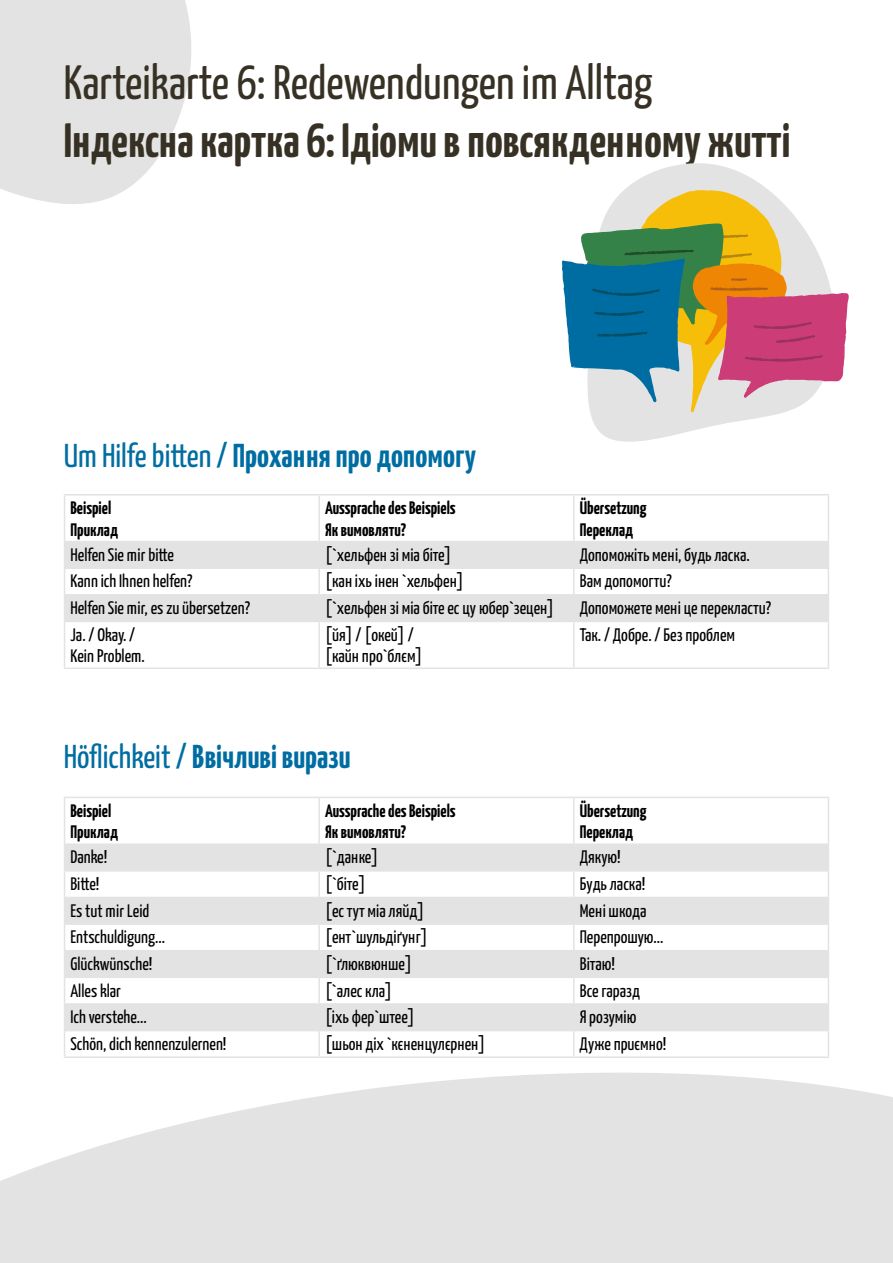
<style>
.page{position:relative;width:893px;height:1263px;background:#fff}
.page>*{position:absolute;margin:0;border:0;box-sizing:border-box;transform-origin:0 0}
.t1{font:700 48px "Yanone Kaffeesatz";color:#373125}
.t2{font:48px "Yanone Kaffeesatz";color:#373125}
.t3{font:700 33px "Yanone Kaffeesatz";color:#006da2}
.t4{font:18px/21.6px "Yanone Kaffeesatz";color:#000}
.t5{font:700 18px/21.6px "Yanone Kaffeesatz";color:#000}
.s1{font-weight:400}
</style>
<div class="page">
<svg style="left:0;top:0;width:191px;height:204px;background:#e6e6e6"></svg>
<svg style="left:0;top:1072px;width:893px;height:191px;background:#e6e6e6"></svg>
<svg style="left:590px;top:163px;width:194px;height:279px"></svg>
<svg style="left:562px;top:184px;width:287px;height:228px"></svg>
<svg style="left:65px;top:542px;width:763px;height:79px;fill:#e3e3e3"></svg>
<hr style="left:64px;top:494px;width:255px;height:1px;background:#e3e3e3">
<hr style="left:64px;top:495px;width:1px;height:46px;background:#e3e3e3">
<hr style="left:319px;top:494px;width:255px;height:1px;background:#e3e3e3">
<hr style="left:318px;top:495px;width:2px;height:46px;background:#e3e3e3">
<hr style="left:574px;top:494px;width:255px;height:1px;background:#e3e3e3">
<hr style="left:573px;top:495px;width:2px;height:46px;background:#e3e3e3">
<hr style="left:828px;top:495px;width:1px;height:46px;background:#e3e3e3">
<hr style="left:64px;top:541px;width:255px;height:1px;background:#e3e3e3">
<hr style="left:319px;top:541px;width:255px;height:1px;background:#e3e3e3">
<hr style="left:318px;top:542px;width:2px;height:25px;background:#e3e3e3">
<hr style="left:574px;top:541px;width:255px;height:1px;background:#e3e3e3">
<hr style="left:573px;top:542px;width:2px;height:25px;background:#e3e3e3">
<hr style="left:64px;top:567px;width:255px;height:2px;background:#e3e3e3">
<hr style="left:319px;top:567px;width:255px;height:2px;background:#e3e3e3">
<hr style="left:318px;top:569px;width:2px;height:25px;background:#e3e3e3">
<hr style="left:574px;top:567px;width:255px;height:2px;background:#e3e3e3">
<hr style="left:573px;top:569px;width:2px;height:25px;background:#e3e3e3">
<hr style="left:64px;top:594px;width:255px;height:2px;background:#e3e3e3">
<svg style="left:64px;top:542px;width:1px;height:79px"></svg>
<hr style="left:319px;top:594px;width:255px;height:2px;background:#e3e3e3">
<hr style="left:318px;top:596px;width:2px;height:25px;background:#e3e3e3">
<hr style="left:574px;top:594px;width:255px;height:2px;background:#e3e3e3">
<hr style="left:573px;top:596px;width:2px;height:25px;background:#e3e3e3">
<svg style="left:828px;top:542px;width:1px;height:79px"></svg>
<hr style="left:64px;top:621px;width:255px;height:1px;background:#e3e3e3">
<hr style="left:64px;top:622px;width:1px;height:45px;background:#e3e3e3">
<hr style="left:319px;top:621px;width:255px;height:1px;background:#e3e3e3">
<hr style="left:318px;top:622px;width:2px;height:45px;background:#e3e3e3">
<hr style="left:574px;top:621px;width:255px;height:1px;background:#e3e3e3">
<hr style="left:573px;top:622px;width:2px;height:45px;background:#e3e3e3">
<hr style="left:828px;top:622px;width:1px;height:45px;background:#e3e3e3">
<hr style="left:64px;top:667px;width:255px;height:2px;background:#e3e3e3">
<hr style="left:319px;top:667px;width:255px;height:2px;background:#e3e3e3">
<hr style="left:574px;top:667px;width:255px;height:2px;background:#e3e3e3">
<svg style="left:65px;top:845px;width:763px;height:185px;fill:#e3e3e3"></svg>
<hr style="left:64px;top:797px;width:255px;height:1px;background:#e3e3e3">
<hr style="left:64px;top:798px;width:1px;height:45px;background:#e3e3e3">
<hr style="left:319px;top:797px;width:255px;height:1px;background:#e3e3e3">
<hr style="left:318px;top:798px;width:2px;height:45px;background:#e3e3e3">
<hr style="left:574px;top:797px;width:255px;height:1px;background:#e3e3e3">
<hr style="left:573px;top:798px;width:2px;height:45px;background:#e3e3e3">
<hr style="left:828px;top:798px;width:1px;height:45px;background:#e3e3e3">
<hr style="left:64px;top:843px;width:255px;height:2px;background:#e3e3e3">
<hr style="left:319px;top:843px;width:255px;height:2px;background:#e3e3e3">
<hr style="left:318px;top:845px;width:2px;height:25px;background:#e3e3e3">
<hr style="left:574px;top:843px;width:255px;height:2px;background:#e3e3e3">
<hr style="left:573px;top:845px;width:2px;height:25px;background:#e3e3e3">
<hr style="left:64px;top:870px;width:255px;height:1px;background:#e3e3e3">
<hr style="left:319px;top:870px;width:255px;height:1px;background:#e3e3e3">
<hr style="left:318px;top:871px;width:2px;height:26px;background:#e3e3e3">
<hr style="left:574px;top:870px;width:255px;height:1px;background:#e3e3e3">
<hr style="left:573px;top:871px;width:2px;height:26px;background:#e3e3e3">
<hr style="left:64px;top:897px;width:255px;height:1px;background:#e3e3e3">
<hr style="left:319px;top:897px;width:255px;height:1px;background:#e3e3e3">
<hr style="left:318px;top:898px;width:2px;height:25px;background:#e3e3e3">
<hr style="left:574px;top:897px;width:255px;height:1px;background:#e3e3e3">
<hr style="left:573px;top:898px;width:2px;height:25px;background:#e3e3e3">
<hr style="left:64px;top:923px;width:255px;height:2px;background:#e3e3e3">
<hr style="left:319px;top:923px;width:255px;height:2px;background:#e3e3e3">
<hr style="left:318px;top:925px;width:2px;height:25px;background:#e3e3e3">
<hr style="left:574px;top:923px;width:255px;height:2px;background:#e3e3e3">
<hr style="left:573px;top:925px;width:2px;height:25px;background:#e3e3e3">
<hr style="left:64px;top:950px;width:255px;height:1px;background:#e3e3e3">
<hr style="left:319px;top:950px;width:255px;height:1px;background:#e3e3e3">
<hr style="left:318px;top:951px;width:2px;height:25px;background:#e3e3e3">
<hr style="left:574px;top:950px;width:255px;height:1px;background:#e3e3e3">
<hr style="left:573px;top:951px;width:2px;height:25px;background:#e3e3e3">
<hr style="left:64px;top:976px;width:255px;height:2px;background:#e3e3e3">
<hr style="left:319px;top:976px;width:255px;height:2px;background:#e3e3e3">
<hr style="left:318px;top:978px;width:2px;height:25px;background:#e3e3e3">
<hr style="left:574px;top:976px;width:255px;height:2px;background:#e3e3e3">
<hr style="left:573px;top:978px;width:2px;height:25px;background:#e3e3e3">
<hr style="left:64px;top:1003px;width:255px;height:2px;background:#e3e3e3">
<hr style="left:319px;top:1003px;width:255px;height:2px;background:#e3e3e3">
<hr style="left:318px;top:1005px;width:2px;height:25px;background:#e3e3e3">
<hr style="left:574px;top:1003px;width:255px;height:2px;background:#e3e3e3">
<hr style="left:573px;top:1005px;width:2px;height:25px;background:#e3e3e3">
<hr style="left:64px;top:1030px;width:255px;height:1px;background:#e3e3e3">
<svg style="left:64px;top:845px;width:1px;height:211px"></svg>
<hr style="left:319px;top:1030px;width:255px;height:1px;background:#e3e3e3">
<hr style="left:318px;top:1031px;width:2px;height:25px;background:#e3e3e3">
<hr style="left:574px;top:1030px;width:255px;height:1px;background:#e3e3e3">
<hr style="left:573px;top:1031px;width:2px;height:25px;background:#e3e3e3">
<svg style="left:828px;top:845px;width:1px;height:211px"></svg>
<hr style="left:64px;top:1056px;width:255px;height:2px;background:#e3e3e3">
<hr style="left:319px;top:1056px;width:255px;height:2px;background:#e3e3e3">
<hr style="left:574px;top:1056px;width:255px;height:2px;background:#e3e3e3">
<h1 class="t2" style="left:64px;top:48px;width:590px">Karteikarte 6: Redewendungen im Alltag</h1>
<h1 class="t1" style="left:64px;top:106px;width:728px">Індексна картка 6: Ідіоми в повсякденному житті</h1>
<h2 class="t3" style="left:64px;top:431px;width:414px"><span class="s1">Um Hilfe bitten /</span> Прохання про допомогу</h2>
<p class="t5" style="left:71px;top:496px;width:49px">Beispiel<br>Приклад</p>
<p class="t5" style="left:325px;top:496px;width:132px">Aussprache des Beispiels<br>Як вимовляти?</p>
<p class="t5" style="left:580px;top:496px;width:68px">Übersetzung<br>Переклад</p>
<p class="t4" style="left:71px;top:543px;width:105px">Helfen Sie mir bitte</p>
<p class="t4" style="left:325px;top:543px;width:128px">[`хельфен зі міа біте]</p>
<p class="t4" style="left:580px;top:543px;width:172px">Допоможіть мені, будь ласка.</p>
<p class="t4" style="left:70px;top:569px;width:123px">Kann ich Ihnen helfen?</p>
<p class="t4" style="left:325px;top:569px;width:140px">[кан іхь інен `хельфен]</p>
<p class="t4" style="left:580px;top:569px;width:94px">Вам допомогти?</p>
<p class="t4" style="left:70px;top:596px;width:181px">Helfen Sie mir, es zu übersetzen?</p>
<p class="t4" style="left:325px;top:596px;width:231px">[`хельфен зі міа біте ес цу юбер`зецен]</p>
<p class="t4" style="left:580px;top:596px;width:193px">Допоможете мені це перекласти?</p>
<p class="t4" style="left:70px;top:622px;width:76px">Ja. / Okay. /<br>Kein Problem.</p>
<p class="t4" style="left:325px;top:622px;width:99px">[йя] / [окей] / [кайн про`блєм]</p>
<p class="t4" style="left:580px;top:622px;width:157px">Так. / Добре. / Без проблем</p>
<h2 class="t3" style="left:64px;top:733px;width:288px"><span class="s1">Höflichkeit /</span> Ввічливі вирази</h2>
<p class="t5" style="left:71px;top:798px;width:49px">Beispiel<br>Приклад</p>
<p class="t5" style="left:325px;top:798px;width:132px">Aussprache des Beispiels<br>Як вимовляти?</p>
<p class="t5" style="left:580px;top:798px;width:68px">Übersetzung<br>Переклад</p>
<p class="t4" style="left:71px;top:845px;width:38px">Danke!</p>
<p class="t4" style="left:325px;top:845px;width:55px">[`данке]</p>
<p class="t4" style="left:580px;top:845px;width:42px">Дякую!</p>
<p class="t4" style="left:70px;top:872px;width:30px">Bitte!</p>
<p class="t4" style="left:325px;top:872px;width:42px">[`біте]</p>
<p class="t4" style="left:580px;top:872px;width:67px">Будь ласка!</p>
<p class="t4" style="left:70px;top:898px;width:80px">Es tut mir Leid</p>
<p class="t4" style="left:325px;top:898px;width:101px">[ес тут міа ляйд]</p>
<p class="t4" style="left:580px;top:898px;width:68px">Мені шкода</p>
<p class="t4" style="left:70px;top:925px;width:96px">Entschuldigung...</p>
<p class="t4" style="left:325px;top:925px;width:104px">[ент`шульдіґунг]</p>
<p class="t4" style="left:580px;top:925px;width:85px">Перепрошую...</p>
<p class="t4" style="left:70px;top:952px;width:83px">Glückwünsche!</p>
<p class="t4" style="left:325px;top:952px;width:88px">[`ґлюквюнше]</p>
<p class="t4" style="left:580px;top:952px;width:37px">Вітаю!</p>
<p class="t4" style="left:70px;top:978px;width:52px">Alles klar</p>
<p class="t4" style="left:325px;top:978px;width:69px">[`алес кла]</p>
<p class="t4" style="left:580px;top:978px;width:62px">Все гаразд</p>
<p class="t4" style="left:70px;top:1005px;width:78px">Ich verstehe...</p>
<p class="t4" style="left:325px;top:1005px;width:91px">[іхь фер`штее]</p>
<p class="t4" style="left:580px;top:1005px;width:58px">Я розумію</p>
<p class="t4" style="left:70px;top:1031px;width:158px">Schön, dich kennenzulernen!</p>
<p class="t4" style="left:325px;top:1031px;width:162px">[шьон діх `кєненцулєрнен]</p>
<p class="t4" style="left:580px;top:1031px;width:88px">Дуже приємно!</p>
</div>
